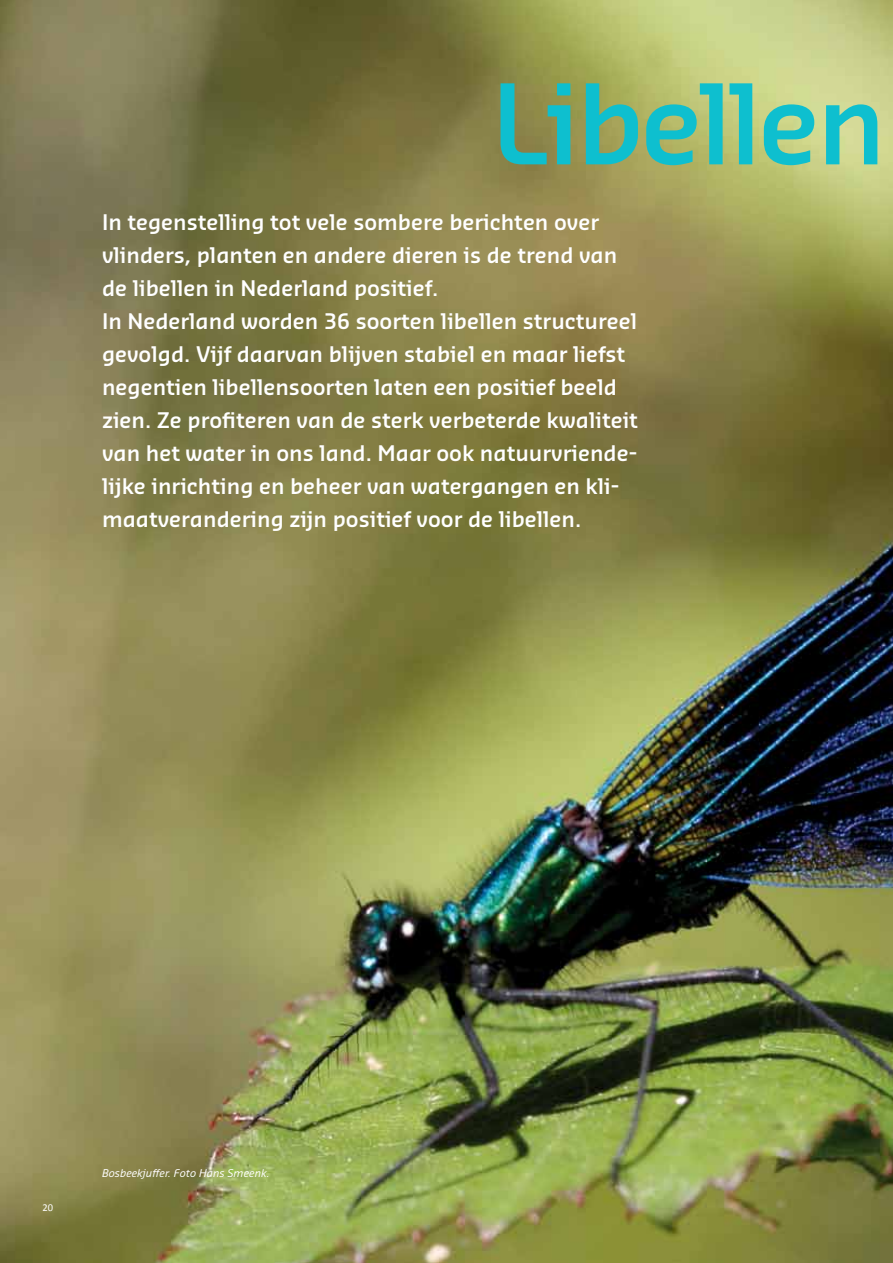
<style>
.page{position:relative;width:893px;height:1263px;background:#fff}
.page>*{position:absolute;margin:0;border:0;box-sizing:border-box;transform-origin:0 0}
.t1{font:600 108px "Sansa Std";letter-spacing:-.03em;color:#0ebfcf}
.t2{font:600 21px/33px "Sansa Std";color:#fff}
.t3{font:italic 10.5px "Sansa Std";color:#fff}
.t4{font:10.5px "Calibri";color:#fff}
</style>
<div class="page">
<img style="left:0;top:0;width:893px;height:1263px">
<h1 class="t1" style="left:491px;top:53px;width:397px">Libellen</h1>
<p class="t2" style="left:102px;top:204px;width:537px">In tegenstelling tot vele sombere berichten over vlinders, planten en andere dieren is de trend van de libellen in Nederland positief.<br>In Nederland worden 36 soorten libellen structureel gevolgd. Vijf daarvan blijven stabiel en maar liefst negentien libellensoorten laten een positief beeld zien. Ze profiteren van de sterk verbeterde kwaliteit van het water in ons land. Maar ook natuurvriende&shy;lijke inrichting en beheer van watergangen en kli&shy;maatverandering zijn positief voor de libellen.</p>
<p class="t4" style="left:43px;top:1201px;width:12px">20</p>
<p class="t3" style="left:102px;top:1166px;width:169px">Bosbeekjuffer. Foto Hans Smeenk.</p>
</div>
